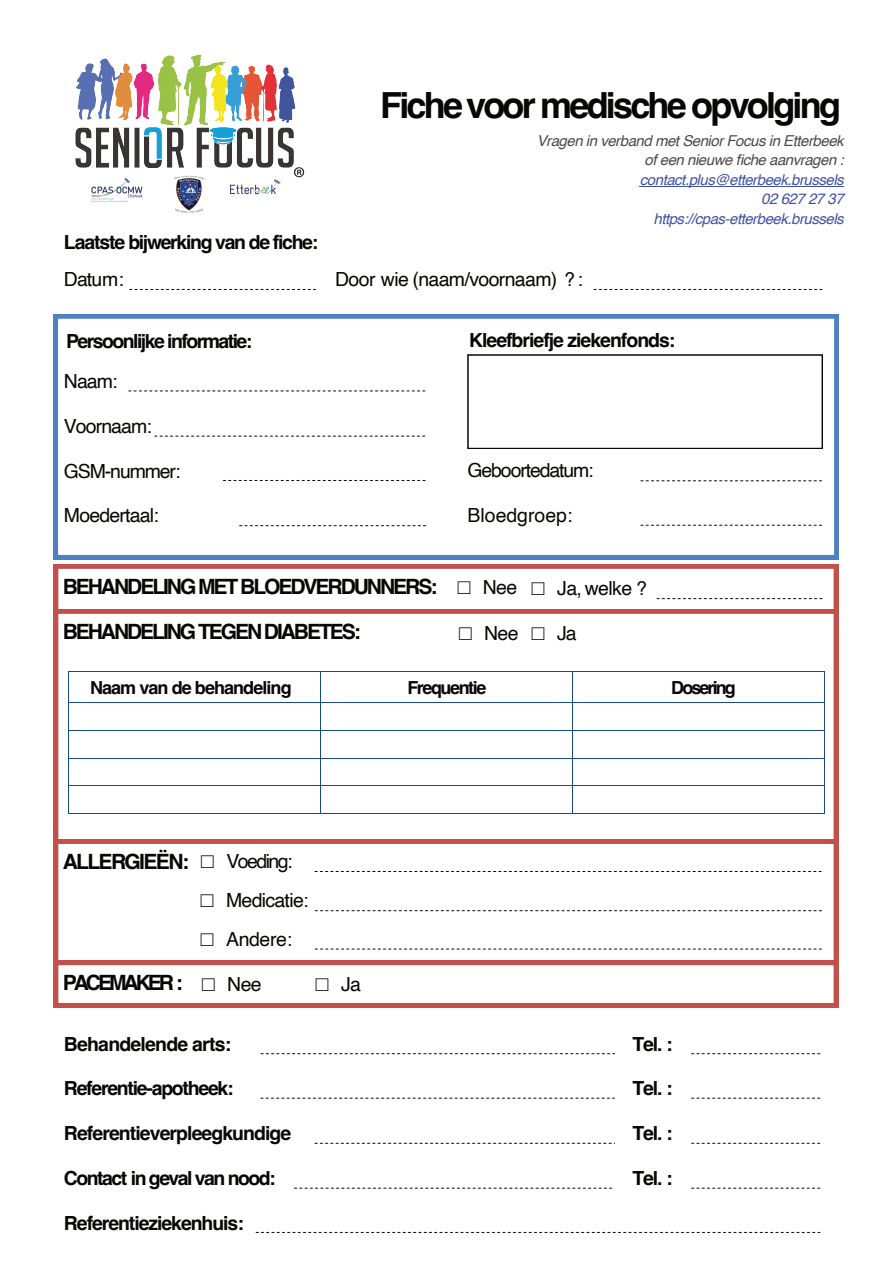
<style>
.page{position:relative;width:893px;height:1263px;background:#fff}
.page>*{position:absolute;margin:0;border:0;box-sizing:border-box;transform-origin:0 0}
.t1{font:700 36px "Helvetica";letter-spacing:-.075em;color:#080704}
.t2{font:700 21px/45px "Helvetica";letter-spacing:-.1em;color:#080704}
.t3{font:700 21px "Helvetica";letter-spacing:-.08em;color:#080704}
.t4{font:700 21px "Helvetica";letter-spacing:-.145em;color:#080704}
.t5{font:700 19.5px "Helvetica";letter-spacing:-.055em;color:#080704}
.t6{font:19.5px "Helvetica";letter-spacing:-.035em;color:#080704}
.t7{font:700 19.5px "Helvetica";letter-spacing:-.08em;color:#080704}
.t8{font:19.5px "Helvetica";letter-spacing:-.06em;color:#080704}
.t9{font:19.5px "Helvetica";letter-spacing:-.055em;color:#080704}
.t10{font:19.5px "Helvetica";color:#080704}
.t11{font:700 18px "Helvetica";letter-spacing:-.065em;color:#080704}
.t12{font:700 18px "Helvetica";letter-spacing:-.105em;color:#080704}
.t13{font:italic 15px/19.5px "Helvetica";letter-spacing:-.03em;color:#3f53a3;text-align:right}
.t14{font:italic 15px/19.5px "Helvetica";letter-spacing:-.03em;color:#4f4847;text-align:right}
.s1{font-family:"Courier New";font-size:21px}
.s2{font-family:"Courier New";font-weight:400}
.s3{font-weight:400;font-size:19.5px}
</style>
<div class="page">
<svg style="left:54px;top:314px;width:785px;height:245px"></svg>
<svg style="left:54px;top:614px;width:784px;height:225px"></svg>
<hr style="left:640px;top:186px;width:204px;height:1px;background:#3f53a3">
<svg style="left:54px;top:839px;width:784px;height:122px"></svg>
<svg style="left:54px;top:961px;width:784px;height:46px"></svg>
<hr style="left:624px;top:186px;width:204px;height:1px;background:#3f53a3">
<div style="left:468px;top:355px;width:354px;height:93px;background:#fff"></div>
<hr style="left:68px;top:671px;width:1px;height:142px;background:#19497d">
<hr style="left:320px;top:672px;width:1px;height:141px;background:#19497d">
<hr style="left:572px;top:672px;width:1px;height:141px;background:#19497d">
<hr style="left:824px;top:671px;width:1px;height:142px;background:#19497d">
<hr style="left:68px;top:671px;width:757px;height:1px;background:#19497d">
<hr style="left:69px;top:702px;width:755px;height:1px;background:#19497d">
<hr style="left:69px;top:730px;width:755px;height:1px;background:#19497d">
<hr style="left:69px;top:758px;width:755px;height:1px;background:#19497d">
<hr style="left:69px;top:785px;width:755px;height:1px;background:#19497d">
<hr style="left:68px;top:813px;width:757px;height:1px;background:#19497d">
<svg style="left:129px;top:391px;width:297px;height:1px"></svg>
<svg style="left:155px;top:436px;width:272px;height:1px"></svg>
<svg style="left:223px;top:480px;width:204px;height:1px"></svg>
<svg style="left:240px;top:525px;width:187px;height:1px"></svg>
<svg style="left:130px;top:289px;width:187px;height:1px"></svg>
<svg style="left:594px;top:289px;width:229px;height:1px"></svg>
<svg style="left:54px;top:564px;width:784px;height:50px"></svg>
<svg style="left:315px;top:871px;width:507px;height:1px"></svg>
<svg style="left:315px;top:910px;width:507px;height:1px"></svg>
<svg style="left:315px;top:949px;width:506px;height:1px"></svg>
<svg style="left:261px;top:1053px;width:354px;height:1px"></svg>
<svg style="left:261px;top:1098px;width:353px;height:1px"></svg>
<svg style="left:315px;top:1143px;width:300px;height:1px"></svg>
<svg style="left:295px;top:1188px;width:318px;height:1px"></svg>
<svg style="left:256px;top:1232px;width:565px;height:1px"></svg>
<svg style="left:692px;top:1053px;width:129px;height:1px"></svg>
<svg style="left:692px;top:1098px;width:129px;height:1px"></svg>
<svg style="left:692px;top:1143px;width:129px;height:1px"></svg>
<svg style="left:692px;top:1188px;width:129px;height:1px"></svg>
<svg style="left:641px;top:480px;width:183px;height:1px"></svg>
<svg style="left:641px;top:525px;width:183px;height:1px"></svg>
<img style="left:75px;top:54px;width:221px;height:134px">
<img style="left:91px;top:176px;width:52px;height:27px">
<img style="left:231px;top:180px;width:49px;height:15px">
<svg style="left:293px;top:167px;width:12px;height:12px"></svg>
<img style="left:147px;top:164px;width:80px;height:49px">
<div style="left:616px;top:173px;width:23px;height:23px;background:#fff"></div>
<h1 class="t1" style="left:380px;top:91px;width:462px">Fiche voor medische opvolging</h1>
<p class="t14" style="left:537px;top:132px;width:309px">Vragen in verband met Senior Focus in Etterbeek of een nieuwe fiche aanvragen :</p>
<p class="t13" style="left:640px;top:171px;width:205px">contact.plus@etterbeek.brussels<br>02 627 27 37 https://cpas-etterbeek.brussels</p>
<p class="t5" style="left:64px;top:234px;width:256px">Laatste bijwerking van de fiche:</p>
<p class="t6" style="left:64px;top:271px;width:61px">Datum:</p>
<p class="t6" style="left:335px;top:271px;width:249px">Door wie (naam/voornaam) ? :</p>
<p class="t7" style="left:66px;top:333px;width:188px">Persoonlijke informatie:</p>
<p class="t6" style="left:64px;top:374px;width:55px">Naam:</p>
<p class="t6" style="left:64px;top:418px;width:89px">Voornaam:</p>
<p class="t9" style="left:64px;top:463px;width:118px">GSM-nummer:</p>
<p class="t6" style="left:64px;top:508px;width:96px">Moedertaal:</p>
<p class="t2" style="left:63px;top:565px;width:376px">BEHANDELING MET BLOEDVERDUNNERS:<br>BEHANDELING TEGEN DIABETES:</p>
<p class="t5" style="left:469px;top:332px;width:208px">Kleefbriefje ziekenfonds:</p>
<p class="t8" style="left:468px;top:463px;width:127px">Geboortedatum:</p>
<p class="t10" style="left:468px;top:507px;width:106px">Bloedgroep:</p>
<p class="t6" style="left:458px;top:579px;width:61px"><span class="s1">□</span> Nee</p>
<p class="t6" style="left:459px;top:626px;width:61px"><span class="s1">□</span> Nee</p>
<p class="t6" style="left:532px;top:580px;width:117px"><span class="s1">□</span> Ja, welke ?</p>
<p class="t6" style="left:532px;top:626px;width:46px"><span class="s1">□</span> Ja</p>
<p class="t11" style="left:90px;top:680px;width:203px">Naam van de behandeling</p>
<p class="t11" style="left:407px;top:680px;width:80px">Frequentie</p>
<p class="t12" style="left:671px;top:680px;width:66px">Dosering</p>
<p class="t3" style="left:63px;top:853px;width:231px">ALLERGIEËN: <span class="s2">□</span> <span class="s3">Voeding:</span></p>
<p class="t6" style="left:201px;top:892px;width:109px"><span class="s1">□</span> Medicatie:</p>
<p class="t6" style="left:201px;top:931px;width:93px"><span class="s1">□</span> Andere:</p>
<p class="t4" style="left:63px;top:974px;width:122px">PACEMAKER :</p>
<p class="t6" style="left:202px;top:976px;width:61px"><span class="s1">□</span> Nee</p>
<p class="t6" style="left:316px;top:976px;width:46px"><span class="s1">□</span> Ja</p>
<p class="t5" style="left:64px;top:1036px;width:169px">Behandelende arts:</p>
<p class="t5" style="left:64px;top:1080px;width:171px">Referentie-apotheek:</p>
<p class="t5" style="left:64px;top:1125px;width:229px">Referentieverpleegkundige</p>
<p class="t7" style="left:64px;top:1170px;width:213px">Contact in geval van nood:</p>
<p class="t5" style="left:64px;top:1215px;width:181px">Referentieziekenhuis:</p>
<p class="t5" style="left:632px;top:1036px;width:42px">Tel. :</p>
<p class="t5" style="left:632px;top:1080px;width:42px">Tel. :</p>
<p class="t5" style="left:632px;top:1125px;width:42px">Tel. :</p>
<p class="t5" style="left:632px;top:1170px;width:42px">Tel. :</p>
</div>
